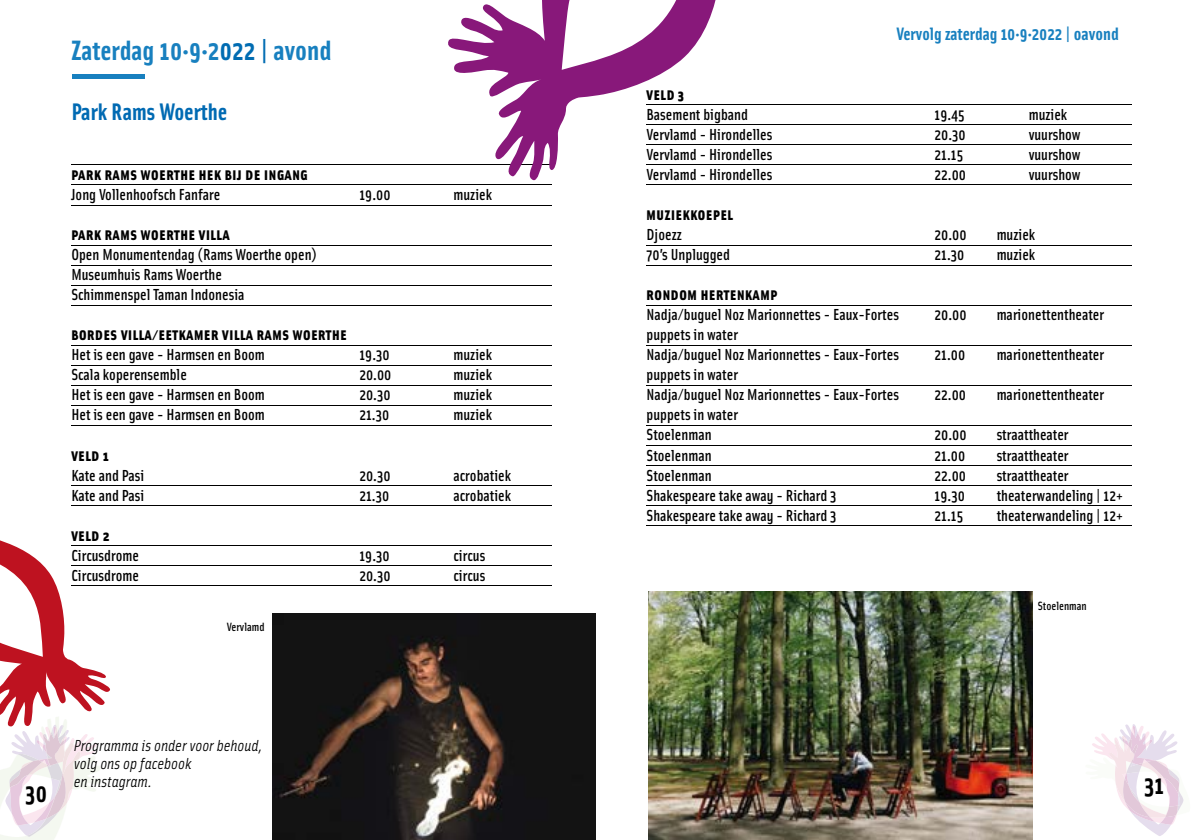
<style>
.page{position:relative;width:1191px;height:840px;background:#fff}
.page>*{position:absolute;margin:0;border:0;box-sizing:border-box;transform-origin:0 0}
.t1{font:700 28px "Solex";color:#1880bf}
.t2{font:700 26px "Solex";color:#000}
.t3{font:700 24px "Solex";color:#006ab3}
.t4{font:700 18px "Solex";color:#1880bf}
.t5{font:500 16px/20px "Solex";color:#000}
.t6{font:italic 16px/18px "Solex";color:#000}
.t7{font:900 14px "Solex";letter-spacing:.05em;color:#000}
.t8{font:500 12px "Solex";color:#000}
.s1{color:#006cb2}
</style>
<div class="page">
<svg style="left:1092px;top:724px;width:92px;height:111px"></svg>
<hr style="left:71px;top:165px;width:481px;height:1px;background:#000">
<hr style="left:71px;top:185px;width:481px;height:1px;background:#000">
<hr style="left:71px;top:205px;width:481px;height:1px;background:#000">
<hr style="left:71px;top:245px;width:481px;height:1px;background:#000">
<hr style="left:71px;top:265px;width:481px;height:1px;background:#000">
<hr style="left:71px;top:285px;width:481px;height:1px;background:#000">
<hr style="left:71px;top:305px;width:481px;height:1px;background:#000">
<hr style="left:71px;top:345px;width:481px;height:1px;background:#000">
<hr style="left:71px;top:365px;width:481px;height:1px;background:#000">
<hr style="left:71px;top:385px;width:481px;height:1px;background:#000">
<hr style="left:71px;top:405px;width:481px;height:1px;background:#000">
<hr style="left:71px;top:425px;width:481px;height:1px;background:#000">
<hr style="left:71px;top:485px;width:481px;height:1px;background:#000">
<hr style="left:71px;top:505px;width:481px;height:1px;background:#000">
<hr style="left:71px;top:545px;width:481px;height:1px;background:#000">
<hr style="left:71px;top:565px;width:481px;height:1px;background:#000">
<hr style="left:71px;top:585px;width:481px;height:1px;background:#000">
<svg style="left:0;top:540px;width:110px;height:299px"></svg>
<hr style="left:72px;top:74px;width:72px;height:4px;background:#1880bf">
<svg style="left:445px;top:0;width:271px;height:181px"></svg>
<hr style="left:646px;top:104px;width:486px;height:1px;background:#000">
<hr style="left:646px;top:124px;width:486px;height:1px;background:#000">
<hr style="left:646px;top:144px;width:486px;height:1px;background:#000">
<hr style="left:646px;top:164px;width:486px;height:1px;background:#000">
<hr style="left:646px;top:184px;width:486px;height:1px;background:#000">
<hr style="left:646px;top:245px;width:486px;height:1px;background:#000">
<hr style="left:646px;top:265px;width:486px;height:1px;background:#000">
<hr style="left:646px;top:305px;width:486px;height:1px;background:#000">
<hr style="left:646px;top:345px;width:486px;height:1px;background:#000">
<hr style="left:646px;top:385px;width:486px;height:1px;background:#000">
<hr style="left:646px;top:425px;width:486px;height:1px;background:#000">
<hr style="left:646px;top:445px;width:486px;height:1px;background:#000">
<hr style="left:646px;top:465px;width:486px;height:1px;background:#000">
<hr style="left:646px;top:485px;width:486px;height:1px;background:#000">
<hr style="left:646px;top:505px;width:486px;height:1px;background:#000">
<hr style="left:646px;top:525px;width:486px;height:1px;background:#000">
<img style="left:648px;top:591px;width:384px;height:248px">
<img style="left:272px;top:613px;width:323px;height:226px">
<h1 class="t1" style="left:71px;top:35px;width:262px">Zaterdag 10·9·2<span class="s1">022 |</span> avond</h1>
<h3 class="t3" style="left:71px;top:98px;width:157px">Park Rams Woerthe</h3>
<p class="t7" style="left:71px;top:167px;width:238px">PARK RAMS WOERTHE HEK BIJ DE INGANG</p>
<p class="t5" style="left:71px;top:185px;width:150px">Jong Vollenhoofsch Fanfare</p>
<p class="t5" style="left:359px;top:185px;width:33px">19.00</p>
<p class="t5" style="left:453px;top:185px;width:40px">muziek</p>
<p class="t7" style="left:71px;top:227px;width:160px">PARK RAMS WOERTHE VILLA</p>
<p class="t5" style="left:71px;top:245px;width:247px">Open Monumentendag (Rams Woerthe open)<br>Museumhuis Rams Woerthe<br>Schimmenspel Taman Indonesia</p>
<p class="t7" style="left:71px;top:327px;width:277px">BORDES VILLA/EETKAMER VILLA RAMS WOERTHE</p>
<p class="t5" style="left:71px;top:345px;width:195px">Het is een gave - Harmsen en Boom</p>
<p class="t5" style="left:359px;top:345px;width:32px">19.30</p>
<p class="t5" style="left:453px;top:345px;width:40px">muziek</p>
<p class="t5" style="left:71px;top:365px;width:117px">Scala koperensemble</p>
<p class="t5" style="left:359px;top:365px;width:34px">20.00</p>
<p class="t5" style="left:453px;top:365px;width:40px">muziek</p>
<p class="t5" style="left:71px;top:385px;width:195px">Het is een gave - Harmsen en Boom</p>
<p class="t5" style="left:359px;top:385px;width:33px">20.30</p>
<p class="t5" style="left:453px;top:385px;width:40px">muziek</p>
<p class="t5" style="left:71px;top:405px;width:195px">Het is een gave - Harmsen en Boom</p>
<p class="t5" style="left:359px;top:405px;width:31px">21.30</p>
<p class="t5" style="left:453px;top:405px;width:40px">muziek</p>
<p class="t7" style="left:71px;top:447px;width:39px">VELD 1</p>
<p class="t5" style="left:71px;top:465px;width:74px">Kate and Pasi</p>
<p class="t5" style="left:359px;top:465px;width:33px">20.30</p>
<p class="t5" style="left:453px;top:465px;width:59px">acrobatiek</p>
<p class="t5" style="left:71px;top:485px;width:74px">Kate and Pasi</p>
<p class="t5" style="left:359px;top:485px;width:31px">21.30</p>
<p class="t5" style="left:453px;top:485px;width:59px">acrobatiek</p>
<p class="t7" style="left:71px;top:527px;width:39px">VELD 2</p>
<p class="t5" style="left:71px;top:545px;width:69px">Circusdrome</p>
<p class="t5" style="left:359px;top:545px;width:32px">19.30</p>
<p class="t5" style="left:453px;top:545px;width:33px">circus</p>
<p class="t5" style="left:71px;top:565px;width:69px">Circusdrome</p>
<p class="t5" style="left:359px;top:565px;width:33px">20.30</p>
<p class="t5" style="left:453px;top:565px;width:33px">circus</p>
<p class="t8" style="left:227px;top:621px;width:39px">Vervlamd</p>
<h2 class="t2" style="left:26px;top:778px;width:23px">30</h2>
<p class="t6" style="left:74px;top:737px;width:190px">Programma is onder voor behoud, volg ons op facebook<br>en instagram.</p>
<p class="t4" style="left:896px;top:24px;width:224px">Vervolg zaterdag 10·9·2022 | oavond</p>
<p class="t7" style="left:646px;top:86px;width:39px">VELD 3</p>
<p class="t5" style="left:646px;top:105px;width:103px">Basement bigband</p>
<p class="t5" style="left:934px;top:105px;width:32px">19.45</p>
<p class="t5" style="left:1028px;top:105px;width:40px">muziek</p>
<p class="t5" style="left:646px;top:125px;width:127px">Vervlamd - Hirondelles</p>
<p class="t5" style="left:934px;top:125px;width:33px">20.30</p>
<p class="t5" style="left:1028px;top:125px;width:53px">vuurshow</p>
<p class="t5" style="left:646px;top:145px;width:127px">Vervlamd - Hirondelles</p>
<p class="t5" style="left:934px;top:145px;width:30px">21.15</p>
<p class="t5" style="left:1028px;top:145px;width:53px">vuurshow</p>
<p class="t5" style="left:646px;top:165px;width:127px">Vervlamd - Hirondelles</p>
<p class="t5" style="left:934px;top:165px;width:33px">22.00</p>
<p class="t5" style="left:1028px;top:165px;width:53px">vuurshow</p>
<p class="t7" style="left:646px;top:207px;width:88px">MUZIEKKOEPEL</p>
<p class="t5" style="left:646px;top:225px;width:37px">Djoezz</p>
<p class="t5" style="left:934px;top:225px;width:34px">20.00</p>
<p class="t5" style="left:996px;top:225px;width:40px">muziek</p>
<p class="t5" style="left:646px;top:245px;width:85px">70’s Unplugged</p>
<p class="t5" style="left:934px;top:245px;width:31px">21.30</p>
<p class="t5" style="left:996px;top:245px;width:40px">muziek</p>
<p class="t7" style="left:646px;top:287px;width:132px">RONDOM HERTENKAMP</p>
<p class="t5" style="left:646px;top:305px;width:254px">Nadja/buguel Noz Marionnettes - Eaux-Fortes</p>
<p class="t5" style="left:934px;top:305px;width:34px">20.00</p>
<p class="t5" style="left:996px;top:305px;width:109px">marionettentheater</p>
<p class="t5" style="left:646px;top:325px;width:254px">puppets in water<br>Nadja/buguel Noz Marionnettes - Eaux-Fortes</p>
<p class="t5" style="left:934px;top:345px;width:32px">21.00</p>
<p class="t5" style="left:996px;top:345px;width:109px">marionettentheater</p>
<p class="t5" style="left:646px;top:365px;width:254px">puppets in water<br>Nadja/buguel Noz Marionnettes - Eaux-Fortes</p>
<p class="t5" style="left:646px;top:405px;width:93px">puppets in water<br>Stoelenman</p>
<p class="t5" style="left:934px;top:385px;width:33px">22.00</p>
<p class="t5" style="left:996px;top:385px;width:109px">marionettentheater</p>
<p class="t5" style="left:934px;top:425px;width:33px">20.00</p>
<p class="t5" style="left:996px;top:425px;width:73px">straattheater</p>
<p class="t5" style="left:646px;top:445px;width:67px">Stoelenman</p>
<p class="t5" style="left:934px;top:445px;width:32px">21.00</p>
<p class="t5" style="left:996px;top:445px;width:73px">straattheater</p>
<p class="t5" style="left:646px;top:465px;width:67px">Stoelenman</p>
<p class="t5" style="left:934px;top:465px;width:33px">22.00</p>
<p class="t5" style="left:996px;top:465px;width:73px">straattheater</p>
<p class="t5" style="left:646px;top:485px;width:192px">Shakespeare take away - Richard 3</p>
<p class="t5" style="left:934px;top:485px;width:32px">19.30</p>
<p class="t5" style="left:996px;top:485px;width:128px">theaterwandeling | 12+</p>
<p class="t5" style="left:646px;top:505px;width:192px">Shakespeare take away - Richard 3</p>
<p class="t5" style="left:934px;top:505px;width:30px">21.15</p>
<p class="t5" style="left:996px;top:505px;width:128px">theaterwandeling | 12+</p>
<p class="t8" style="left:1037px;top:600px;width:50px">Stoelenman</p>
<h2 class="t2" style="left:1144px;top:769px;width:21px">31</h2>
</div>
